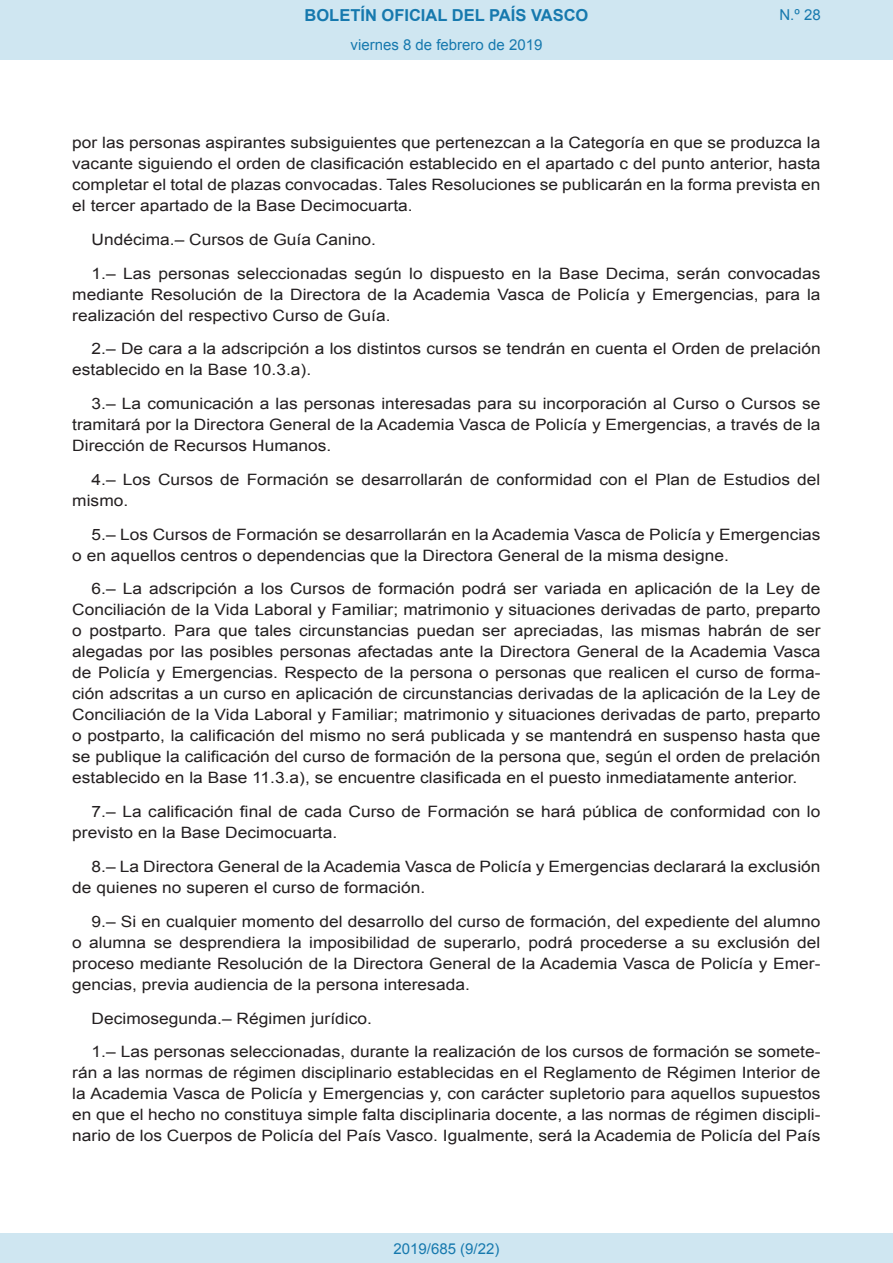
<style>
.page{position:relative;width:893px;height:1263px;background:#fff}
.page>*{position:absolute;margin:0;border:0;box-sizing:border-box;transform-origin:0 0}
.t1{font:700 16.5px "Arial";color:#1679ae}
.BOPVDetalle{font:15.6px/21px "Arial";color:#231f20;text-align:justify;scale:1.11 1}
.Paginacion_Centro{font:15px "Arial";color:#1679ae}
</style>
<div class="page">
<div style="left:0;top:0;width:893px;height:60px;background:#cfe6f1"></div>
<div style="left:0;top:1233px;width:893px;height:30px;background:#cfe6f1"></div>
<p class="t1" style="left:305px;top:4px;width:285px">BOLETÍN OFICIAL DEL PAÍS VASCO</p>
<p class="Paginacion_Centro" style="left:351px;top:35px;width:193px">viernes 8 de febrero de 2019</p>
<p class="Paginacion_Centro" style="left:779px;top:5px;width:43px">N.º 28</p>
<p class="BOPVDetalle" style="left:72px;top:132px;width:676px">por las personas aspirantes subsiguientes que pertenezcan a la Categoría en que se produzca la vacante siguiendo el orden de clasificación establecido en el apartado c del punto anterior, hasta completar el total de plazas convocadas. Tales Resoluciones se publicarán en la forma prevista en el tercer apartado de la Base Decimocuarta.</p>
<p class="BOPVDetalle" style="left:92px;top:229px;width:258px">Undécima.– Cursos de Guía Canino.</p>
<p class="BOPVDetalle" style="left:72px;top:263px;width:676px;text-indent:19px">1.– Las personas seleccionadas según lo dispuesto en la Base Decima, serán convocadas mediante Resolución de la Directora de la Academia Vasca de Policía y Emergencias, para la realización del respectivo Curso de Guía.</p>
<p class="BOPVDetalle" style="left:72px;top:339px;width:676px;text-indent:19px">2.– De cara a la adscripción a los distintos cursos se tendrán en cuenta el Orden de prelación establecido en la Base 10.3.a).</p>
<p class="BOPVDetalle" style="left:72px;top:393px;width:676px;text-indent:19px">3.– La comunicación a las personas interesadas para su incorporación al Curso o Cursos se tramitará por la Directora General de la Academia Vasca de Policía y Emergencias, a través de la Dirección de Recursos Humanos.</p>
<p class="BOPVDetalle" style="left:72px;top:469px;width:675px;text-indent:19px">4.– Los Cursos de Formación se desarrollarán de conformidad con el Plan de Estudios del mismo.</p>
<p class="BOPVDetalle" style="left:72px;top:524px;width:676px;text-indent:19px">5.– Los Cursos de Formación se desarrollarán en la Academia Vasca de Policía y Emergencias o en aquellos centros o dependencias que la Directora General de la misma designe.</p>
<p class="BOPVDetalle" style="left:72px;top:579px;width:676px;text-indent:19px">6.– La adscripción a los Cursos de formación podrá ser variada en aplicación de la Ley de Conciliación de la Vida Laboral y Familiar; matrimonio y situaciones derivadas de parto, preparto o postparto. Para que tales circunstancias puedan ser apreciadas, las mismas habrán de ser alegadas por las posibles personas afectadas ante la Directora General de la Academia Vasca de Policía y Emergencias. Respecto de la persona o personas que realicen el curso de forma&shy;ción adscritas a un curso en aplicación de circunstancias derivadas de la aplicación de la Ley de Conciliación de la Vida Laboral y Familiar; matrimonio y situaciones derivadas de parto, preparto o postparto, la calificación del mismo no será publicada y se mantendrá en suspenso hasta que se publique la calificación del curso de formación de la persona que, según el orden de prelación establecido en la Base 11.3.a), se encuentre clasificada en el puesto inmediatamente anterior.</p>
<p class="BOPVDetalle" style="left:72px;top:801px;width:676px;text-indent:19px">7.– La calificación final de cada Curso de Formación se hará pública de conformidad con lo previsto en la Base Decimocuarta.</p>
<p class="BOPVDetalle" style="left:72px;top:856px;width:676px;text-indent:19px">8.– La Directora General de la Academia Vasca de Policía y Emergencias declarará la exclusión de quienes no superen el curso de formación.</p>
<p class="BOPVDetalle" style="left:72px;top:911px;width:676px;text-indent:19px">9.– Si en cualquier momento del desarrollo del curso de formación, del expediente del alumno o alumna se desprendiera la imposibilidad de superarlo, podrá procederse a su exclusión del proceso mediante Resolución de la Directora General de la Academia Vasca de Policía y Emer&shy;gencias, previa audiencia de la persona interesada.</p>
<p class="BOPVDetalle" style="left:92px;top:1008px;width:254px">Decimosegunda.– Régimen jurídico.</p>
<p class="BOPVDetalle" style="left:72px;top:1041px;width:676px;text-indent:19px">1.– Las personas seleccionadas, durante la realización de los cursos de formación se somete&shy;rán a las normas de régimen disciplinario establecidas en el Reglamento de Régimen Interior de la Academia Vasca de Policía y Emergencias y, con carácter supletorio para aquellos supuestos en que el hecho no constituya simple falta disciplinaria docente, a las normas de régimen discipli&shy;nario de los Cuerpos de Policía del País Vasco. Igualmente, será la Academia de Policía del País</p>
<p class="Paginacion_Centro" style="left:393px;top:1238px;width:107px">2019/685 (9/22)</p>
</div>
